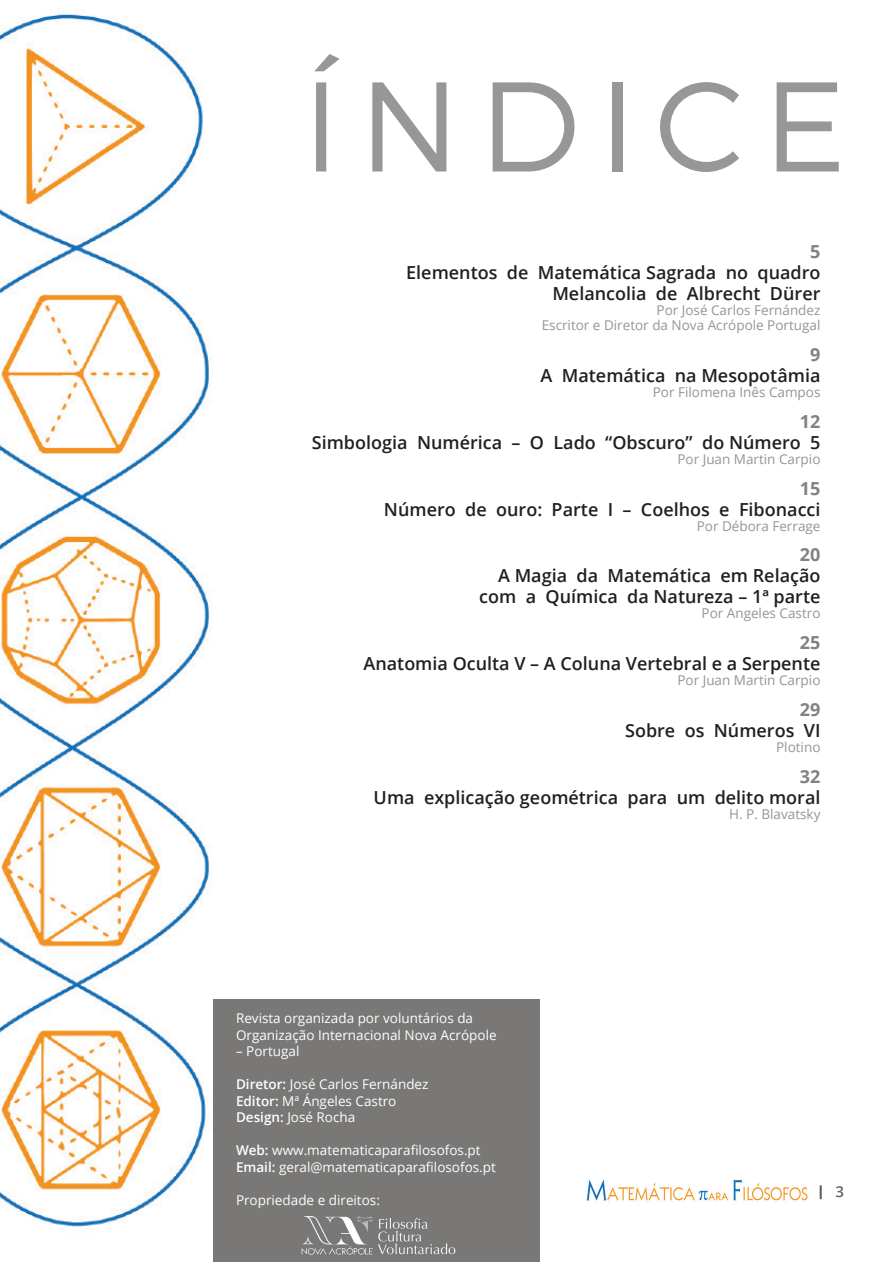
<style>
.page{position:relative;width:893px;height:1263px;background:#fff}
.page>*{position:absolute;margin:0;border:0;box-sizing:border-box;transform-origin:0 0}
.t1{font:600 18px/21px "Open Sans";color:#231f20;text-align:right}
.t2{font:700 18px "Open Sans";color:#808285}
.t3{font:700 15px "Montserrat";color:#525252}
.t4{font:13.5px/16.5px "Open Sans";color:#fff}
.t5{font:13.5px/15px "Open Sans";color:#939598;text-align:right}
.s1{font-weight:600}
.s2{font-family:"Open Sans";font-weight:600;color:#636366}
</style>
<div class="page">
<img style="left:0;top:14px;width:214px;height:1236px">
<svg style="left:314px;top:54px;width:26px;height:117px"></svg>
<svg style="left:372px;top:82px;width:74px;height:89px"></svg>
<svg style="left:493px;top:82px;width:81px;height:89px"></svg>
<div style="left:612px;top:82px;width:10px;height:89px;background:#979797"></div>
<svg style="left:660px;top:82px;width:79px;height:90px"></svg>
<svg style="left:777px;top:82px;width:62px;height:89px"></svg>
<img style="left:586px;top:1179px;width:222px;height:22px">
<div style="left:214px;top:999px;width:326px;height:263px;background:#797877"></div>
<img style="left:302px;top:1216px;width:154px;height:39px">
<p class="t2" style="left:810px;top:239px;width:12px">5</p>
<p class="t1" style="left:406px;top:262px;width:416px">Elementos de Matemática Sagrada no quadro<br>Melancolia de Albrecht Dürer</p>
<p class="t5" style="left:542px;top:303px;width:280px">Por José Carlos Fernández<br>Escritor e Diretor da Nova Acrópole Portugal</p>
<p class="t2" style="left:810px;top:342px;width:12px">9</p>
<p class="t1" style="left:541px;top:365px;width:281px">A Matemática na Mesopotâmia</p>
<p class="t5" style="left:653px;top:384px;width:169px">Por Filomena Inês Campos</p>
<p class="t2" style="left:800px;top:409px;width:22px">12</p>
<p class="t1" style="left:312px;top:431px;width:510px">Simbologia Numérica – O Lado “Obscuro” do Número 5</p>
<p class="t5" style="left:677px;top:451px;width:145px">Por Juan Martin Carpio</p>
<p class="t2" style="left:800px;top:475px;width:22px">15</p>
<p class="t1" style="left:384px;top:498px;width:438px">Número de ouro: Parte I – Coelhos e Fibonacci</p>
<p class="t5" style="left:697px;top:518px;width:125px">Por Débora Ferrage</p>
<p class="t2" style="left:800px;top:542px;width:22px">20</p>
<p class="t1" style="left:479px;top:565px;width:343px">A Magia da Matemática em Relação com a Química da Natureza – 1ª parte</p>
<p class="t5" style="left:701px;top:606px;width:120px">Por Angeles Castro</p>
<p class="t2" style="left:800px;top:630px;width:22px">25</p>
<p class="t1" style="left:363px;top:653px;width:458px">Anatomia Oculta V – A Coluna Vertebral e a Serpente</p>
<p class="t5" style="left:677px;top:672px;width:145px">Por Juan Martin Carpio</p>
<p class="t2" style="left:800px;top:697px;width:22px">29</p>
<p class="t1" style="left:625px;top:719px;width:197px">Sobre os Números VI</p>
<p class="t5" style="left:776px;top:739px;width:46px">Plotino</p>
<p class="t2" style="left:800px;top:763px;width:22px">32</p>
<p class="t1" style="left:374px;top:786px;width:448px">Uma explicação geométrica para um delito moral</p>
<p class="t5" style="left:729px;top:806px;width:93px">H. P. Blavatsky</p>
<p class="t4" style="left:236px;top:1010px;width:262px">Revista organizada por voluntários da<br>Organização Internacional Nova Acrópole</p>
<p class="t4" style="left:236px;top:1043px;width:65px">– Portugal</p>
<p class="t4" style="left:236px;top:1076px;width:194px"><span class="s1">Diretor:</span> José Carlos Fernández<br><span class="s1">Editor:</span> Mª Ángeles Castro<br><span class="s1">Design:</span> José Rocha</p>
<p class="t4" style="left:236px;top:1142px;width:261px"><span class="s1">Web:</span> www.matematicaparafilosofos.pt<br><span class="s1">Email:</span> geral@matematicaparafilosofos.pt</p>
<p class="t4" style="left:236px;top:1191px;width:145px">Propriedade e direitos:</p>
<p class="t3" style="left:819px;top:1183px;width:27px">| <span class="s2">3</span></p>
</div>
